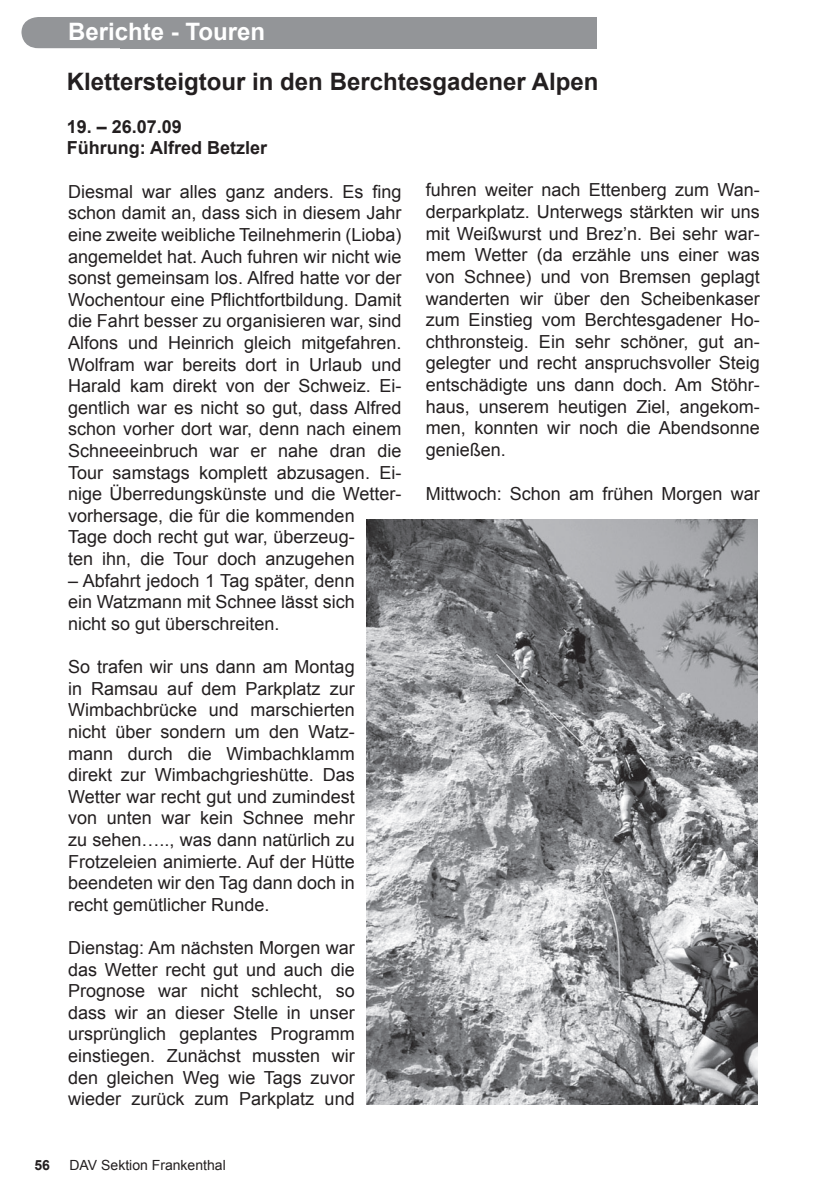
<style>
.page{position:relative;width:840px;height:1191px;background:#fff}
.page>*{position:absolute;margin:0;border:0;box-sizing:border-box;transform-origin:0 0}
.t1{font:700 24px "Arial";color:#231f20}
.t2{font:700 24px "Arial";color:#fff}
.t3{font:18px/21.6px "Arial";color:#231f20;text-align:justify}
.t4{font:700 18px/21.6px "Arial";color:#231f20}
.t5{font:14px "Arial";color:#231f20}
.t6{font:700 14px "Arial";color:#231f20}
</style>
<div class="page">
<div style="left:21px;top:17px;width:100px;height:31px;background:#939598"></div>
<div style="left:121px;top:17px;width:475px;height:31px;background:#939598"></div>
<img style="left:366px;top:520px;width:391px;height:584px">
<h1 class="t2" style="left:68px;top:18px;width:198px">Berichte - Touren</h1>
<h1 class="t1" style="left:67px;top:68px;width:533px">Klettersteigtour in den Berchtesgadener Alpen</h1>
<p class="t4" style="left:67px;top:116px;width:202px">19. – 26.07.09<br>Führung: Alfred Betzler</p>
<p class="t3" style="left:425px;top:179px;width:335px">fuhren weiter nach Ettenberg zum Wan&shy;derparkplatz. Unterwegs stärkten wir uns mit Weißwurst und Brez’n. Bei sehr war&shy;mem Wetter (da erzähle uns einer was von Schnee) und von Bremsen geplagt wanderten wir über den Scheibenkaser zum Einstieg vom Berchtesgadener Ho&shy;chthronsteig. Ein sehr schöner, gut an&shy;gelegter und recht anspruchsvoller Steig entschädigte uns dann doch. Am Stöhr&shy;haus, unserem heutigen Ziel, angekom&shy;men, konnten wir noch die Abendsonne genießen.</p>
<p class="t3" style="left:425px;top:483px;width:335px">Mittwoch: Schon am frühen Morgen war</p>
<p class="t3" style="left:68px;top:181px;width:335px;text-align:left">Diesmal war alles ganz anders. Es fing schon damit an, dass sich in diesem Jahr eine zweite weibliche Teilnehmerin (Lioba) angemeldet hat. Auch fuhren wir nicht wie sonst gemeinsam los. Alfred hatte vor der Wochentour eine Pflichtfortbildung. Damit die Fahrt besser zu organisieren war, sind Alfons und Heinrich gleich mitgefahren.<br>Wolfram war bereits dort in Urlaub und Harald kam direkt von der Schweiz. Ei&shy;gentlich war es nicht so gut, dass Alfred schon vorher dort war, denn nach einem Schneeeinbruch war er nahe dran die Tour samstags komplett abzusagen. Ei&shy;nige Überredungskünste und die Wetter&shy;vorhersage, die für die kommenden<br>Tage doch recht gut war, überzeug-<br>ten ihn, die Tour doch anzugehen</p>
<p class="t3" style="left:68px;top:569px;width:288px">– Abfahrt jedoch 1 Tag später, denn ein Watzmann mit Schnee lässt sich nicht so gut überschreiten.</p>
<p class="t3" style="left:68px;top:656px;width:288px">So trafen wir uns dann am Montag in Ramsau auf dem Parkplatz zur Wimbachbrücke und marschierten nicht über sondern um den Watz&shy;mann durch die Wimbachklamm direkt zur Wimbachgrieshütte. Das Wetter war recht gut und zumindest von unten war kein Schnee mehr zu sehen….., was dann natürlich zu Frotzeleien animierte. Auf der Hütte beendeten wir den Tag dann doch in recht gemütlicher Runde.</p>
<p class="t3" style="left:68px;top:937px;width:288px">Dienstag: Am nächsten Morgen war das Wetter recht gut und auch die Prognose war nicht schlecht, so dass wir an dieser Stelle in unser ursprünglich geplantes Programm einstiegen. Zunächst mussten wir den gleichen Weg wie Tags zuvor wieder zurück zum Parkplatz und</p>
<p class="t6" style="left:34px;top:1157px;width:17px">56</p>
<p class="t5" style="left:69px;top:1157px;width:158px">DAV Sektion Frankenthal</p>
</div>
